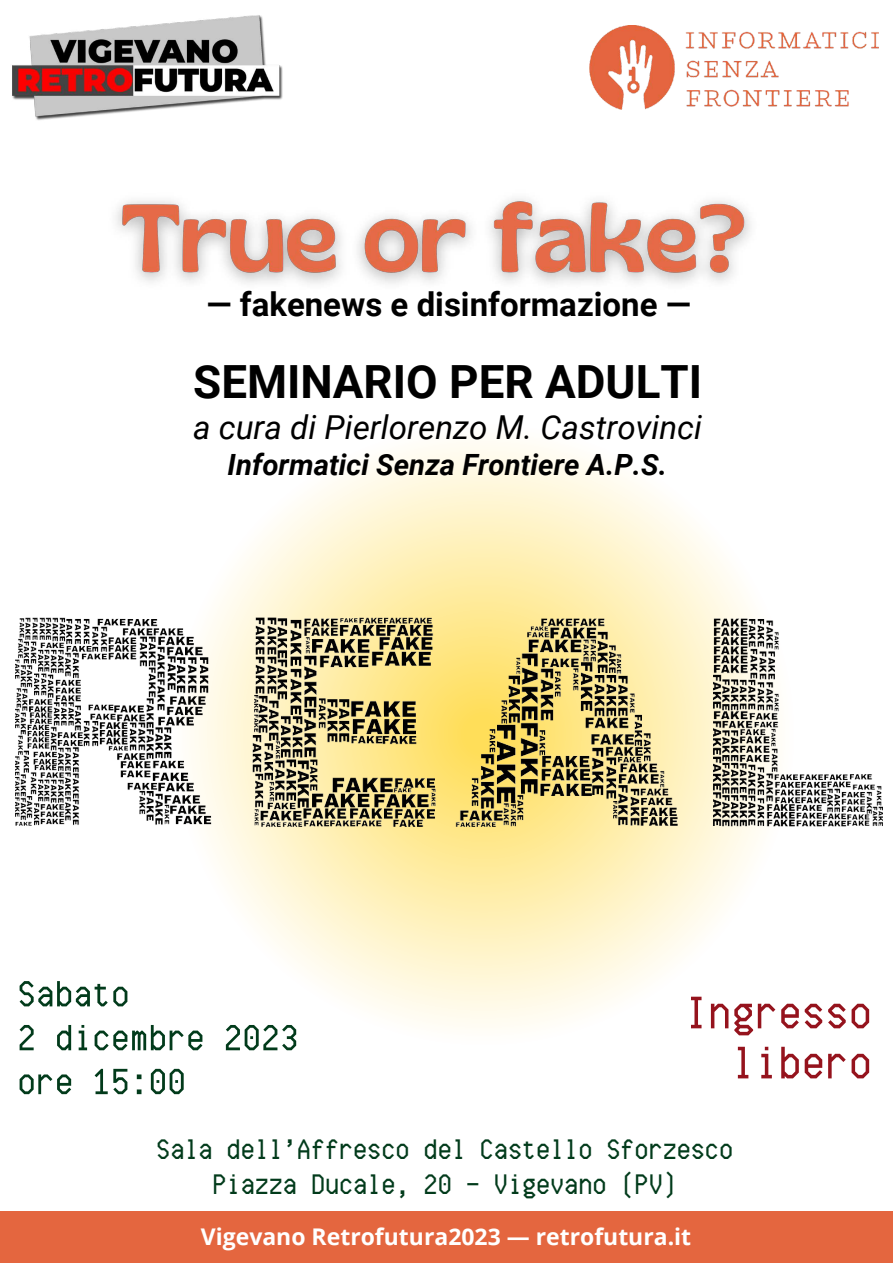
<style>
.page{position:relative;width:893px;height:1263px;background:#fff}
.page>*{position:absolute;margin:0;border:0;box-sizing:border-box;transform-origin:0 0}
.t1{font:75px "Computer says no";color:#95131d}
.t2{font:60px/43.9px "Computer says no";color:#023b1b}
.t3{font:46.5px/34.3px "Computer says no";letter-spacing:-.01em;color:#023b1b;text-align:center}
.t4{font:700 45.75px "Roboto";color:#000}
.t5{font:italic 33px "Roboto";color:#000}
.t6{font:700 33px "Roboto";color:#000}
.t7{font:italic 700 29.25px "Roboto";color:#000}
.t8{font:700 22.95px "Open Sans";color:#fff}
</style>
<div class="page">
<svg style="left:144px;top:395px;width:677px;height:678px"></svg>
<div style="left:0;top:1211px;width:893px;height:52px;background:#e4663f"></div>
<img style="left:589px;top:25px;width:289px;height:85px">
<img style="left:12px;top:15px;width:271px;height:105px">
<img style="left:15px;top:610px;width:867px;height:220px">
<img style="left:116px;top:198px;width:635px;height:86px">
<p class="t6" style="left:206px;top:286px;width:486px">— fakenews e disinformazione —</p>
<p class="t4" style="left:193px;top:356px;width:510px">SEMINARIO PER ADULTI</p>
<p class="t5" style="left:193px;top:409px;width:510px">a cura di Pierlorenzo M. Castrovinci</p>
<p class="t7" style="left:228px;top:448px;width:441px">Informatici Senza Frontiere A.P.S.</p>
<p class="t2" style="left:20px;top:964px;width:283px">Sabato<br>2 dicembre 2023 ore 15:00</p>
<h1 class="t1" style="left:687px;top:958px;width:189px">Ingresso</h1>
<h1 class="t1" style="left:734px;top:1009px;width:142px">libero</h1>
<p class="t3" style="left:158px;top:1126px;width:579px">Sala dell’Affresco del Castello Sforzesco<br>Piazza Ducale, 20 — Vigevano (PV)</p>
<p class="t8" style="left:201px;top:1220px;width:492px">Vigevano Retrofutura2023 — retrofutura.it</p>
</div>
